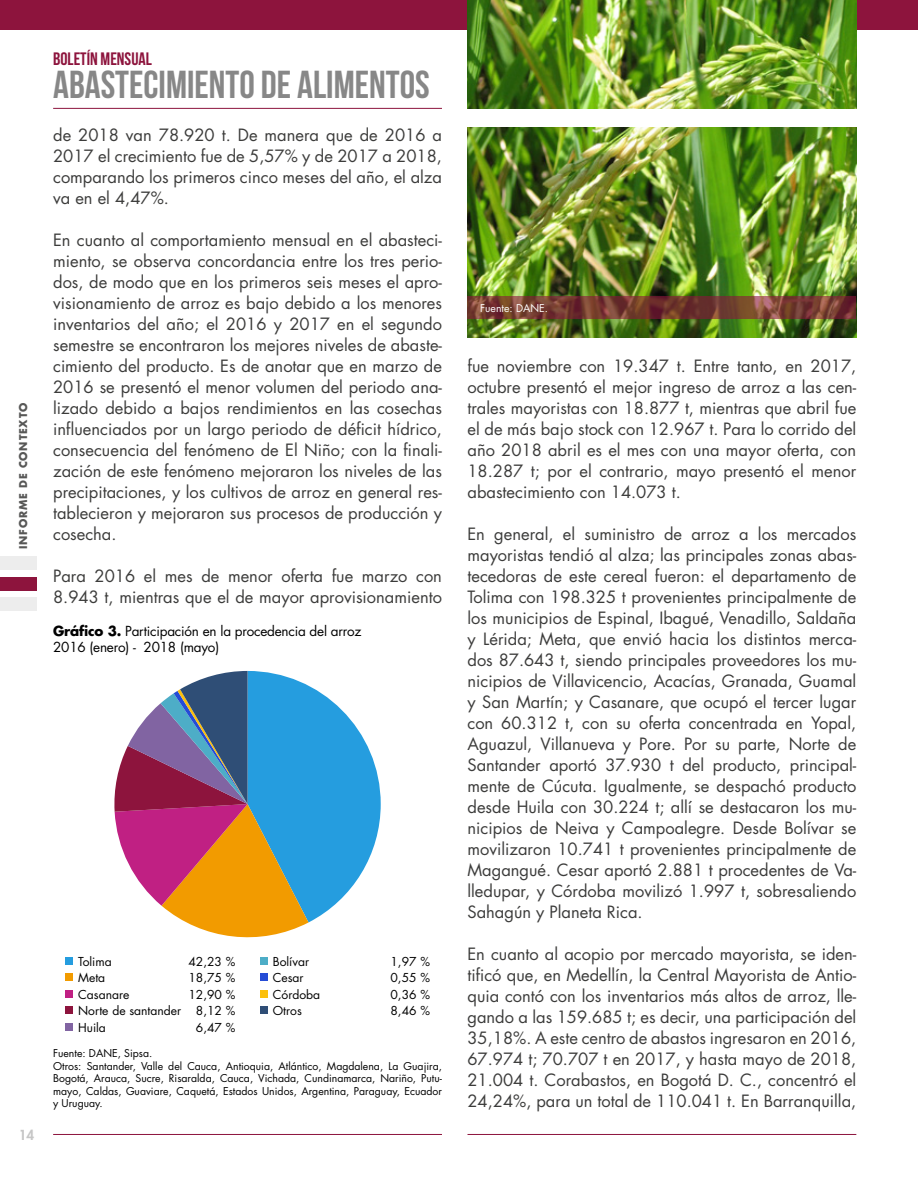
<style>
.page{position:relative;width:918px;height:1188px;background:#fff}
.page>*{position:absolute;margin:0;border:0;box-sizing:border-box;transform-origin:0 0}
.t1{font:39px "Bebas Neue";color:#878787}
.t2{font:18px "Bebas Neue";color:#8d143d}
.t3{font:16.5px/21px "Futura Std";color:#3c3c3b;text-align:justify}
.t4{font:13.5px/16.2px "Futura Std";letter-spacing:-.015em;color:#000}
.t5{font:800 13.5px "Futura Std";color:#c6c6c6}
.t6{font:12px/16.5px "Futura Std";color:#000;text-align:justify}
.t7{font:10.5px/12.6px "Futura Std";color:#000}
.t8{font:700 10.5px "Futura Std";letter-spacing:.075em;color:#575756}
.t9{font:10.5px "Futura Std";color:#fff}
.s1{font-weight:700}
</style>
<div class="page">
<hr style="left:53px;top:1134px;width:389px;height:1px;background:#8d143d">
<hr style="left:468px;top:1134px;width:388px;height:1px;background:#8d143d">
<hr style="left:53px;top:108px;width:389px;height:1px;background:#8d143d">
<div style="left:0;top:0;width:918px;height:30px;background:#8d143d"></div>
<div style="left:0;top:556px;width:37px;height:14px;background:#ededed"></div>
<div style="left:0;top:577px;width:37px;height:14px;background:#8d143d"></div>
<div style="left:0;top:597px;width:37px;height:14px;background:#ededed"></div>
<div style="left:65px;top:957px;width:8px;height:8px;background:#259ddf"></div>
<div style="left:65px;top:973px;width:8px;height:8px;background:#f29b00"></div>
<div style="left:65px;top:990px;width:8px;height:8px;background:#c02083"></div>
<div style="left:65px;top:1007px;width:8px;height:7px;background:#8d143d"></div>
<div style="left:65px;top:1023px;width:8px;height:8px;background:#8164a2"></div>
<div style="left:260px;top:957px;width:7px;height:8px;background:#4dadc7"></div>
<div style="left:260px;top:973px;width:7px;height:8px;background:#254cd6"></div>
<div style="left:260px;top:990px;width:7px;height:8px;background:#fcc00c"></div>
<div style="left:260px;top:1007px;width:7px;height:7px;background:#2f4e76"></div>
<svg style="left:114px;top:671px;width:267px;height:267px"></svg>
<img style="left:468px;top:128px;width:388px;height:210px">
<img style="left:468px;top:0;width:388px;height:109px">
<svg style="left:468px;top:296px;width:388px;height:23px"></svg>
<p class="t8" style="left:16px;top:549px;width:148px;rotate:-90deg">INFORME DE CONTEXTO</p>
<p class="t2" style="left:53px;top:49px;width:100px">BOLETÍN MENSUAL</p>
<h1 class="t1" style="left:53px;top:63px;width:378px">ABASTECIMIENTO DE ALIMENTOS</h1>
<p class="t3" style="left:53px;top:125px;width:390px">de 2018 van 78.920 t. De manera que de 2016 a 2017 el crecimiento fue de 5,57% y de 2017 a 2018, comparando los primeros cinco meses del año, el alza va en el 4,47%.</p>
<p class="t3" style="left:53px;top:230px;width:390px">En cuanto al comportamiento mensual en el abasteci&shy;miento, se observa concordancia entre los tres perio&shy;dos, de modo que en los primeros seis meses el apro&shy;visionamiento de arroz es bajo debido a los menores inventarios del año; el 2016 y 2017 en el segundo semestre se encontraron los mejores niveles de abaste&shy;cimiento del producto. Es de anotar que en marzo de 2016 se presentó el menor volumen del periodo ana&shy;lizado debido a bajos rendimientos en las cosechas influenciados por un largo periodo de déficit hídrico, consecuencia del fenómeno de El Niño; con la finali&shy;zación de este fenómeno mejoraron los niveles de las precipitaciones, y los cultivos de arroz en general res&shy;tablecieron y mejoraron sus procesos de producción y cosecha.</p>
<p class="t3" style="left:53px;top:566px;width:390px">Para 2016 el mes de menor oferta fue marzo con<br>8.943 t, mientras que el de mayor aprovisionamiento</p>
<p class="t4" style="left:53px;top:623px;width:310px"><span class="s1">Gráfico 3.</span> Participación en la procedencia del arroz<br>2016 (enero) - 2018 (mayo)</p>
<p class="t5" style="left:19px;top:1127px;width:17px">14</p>
<p class="t6" style="left:78px;top:953px;width:35px">Tolima</p>
<p class="t6" style="left:188px;top:953px;width:48px">42,23 %</p>
<p class="t6" style="left:78px;top:970px;width:29px">Meta</p>
<p class="t6" style="left:188px;top:970px;width:48px">18,75 %</p>
<p class="t6" style="left:78px;top:986px;width:53px">Casanare</p>
<p class="t6" style="left:78px;top:986px;width:159px;text-indent:110px">12,90 % Norte de santander 8,12 % Huila</p>
<p class="t6" style="left:196px;top:1019px;width:41px">6,47 %</p>
<p class="t6" style="left:273px;top:953px;width:38px">Bolívar</p>
<p class="t6" style="left:391px;top:953px;width:41px">1,97 %</p>
<p class="t6" style="left:273px;top:970px;width:32px">Cesar</p>
<p class="t6" style="left:391px;top:970px;width:41px">0,55 %</p>
<p class="t6" style="left:273px;top:986px;width:49px">Córdoba</p>
<p class="t6" style="left:391px;top:986px;width:41px">0,36 %</p>
<p class="t6" style="left:273px;top:1003px;width:31px">Otros</p>
<p class="t6" style="left:391px;top:1003px;width:41px">8,46 %</p>
<p class="t7" style="left:53px;top:1047px;width:390px">Fuente: DANE, Sipsa.<br>Otros: Santander, Valle del Cauca, Antioquia, Atlántico, Magdalena, La Guajira, Bogotá, Arauca, Sucre, Risaralda, Cauca, Vichada, Cundinamarca, Nariño, Putu&shy;mayo, Caldas, Guaviare, Caquetá, Estados Unidos, Argentina, Paraguay, Ecuador y Uruguay.</p>
<p class="t9" style="left:480px;top:301px;width:69px">Fuente: DANE.</p>
<p class="t3" style="left:467px;top:356px;width:390px">fue noviembre con 19.347 t. Entre tanto, en 2017, octubre presentó el mejor ingreso de arroz a las cen&shy;trales mayoristas con 18.877 t, mientras que abril fue el de más bajo stock con 12.967 t. Para lo corrido del año 2018 abril es el mes con una mayor oferta, con 18.287 t; por el contrario, mayo presentó el menor abastecimiento con 14.073 t.</p>
<p class="t3" style="left:467px;top:524px;width:390px">En general, el suministro de arroz a los mercados mayoristas tendió al alza; las principales zonas abas&shy;tecedoras de este cereal fueron: el departamento de Tolima con 198.325 t provenientes principalmente de los municipios de Espinal, Ibagué, Venadillo, Saldaña y Lérida; Meta, que envió hacia los distintos merca&shy;dos 87.643 t, siendo principales proveedores los mu&shy;nicipios de Villavicencio, Acacías, Granada, Guamal y San Martín; y Casanare, que ocupó el tercer lugar con 60.312 t, con su oferta concentrada en Yopal, Aguazul, Villanueva y Pore. Por su parte, Norte de Santander aportó 37.930 t del producto, principal&shy;mente de Cúcuta. Igualmente, se despachó producto desde Huila con 30.224 t; allí se destacaron los mu&shy;nicipios de Neiva y Campoalegre. Desde Bolívar se movilizaron 10.741 t provenientes principalmente de Magangué. Cesar aportó 2.881 t procedentes de Va&shy;lledupar, y Córdoba movilizó 1.997 t, sobresaliendo Sahagún y Planeta Rica.</p>
<p class="t3" style="left:467px;top:944px;width:390px">En cuanto al acopio por mercado mayorista, se iden&shy;tificó que, en Medellín, la Central Mayorista de Antio&shy;quia contó con los inventarios más altos de arroz, lle&shy;gando a las 159.685 t; es decir, una participación del 35,18%. A este centro de abastos ingresaron en 2016, 67.974 t; 70.707 t en 2017, y hasta mayo de 2018, 21.004 t. Corabastos, en Bogotá D. C., concentró el 24,24%, para un total de 110.041 t. En Barranquilla,</p>
</div>
